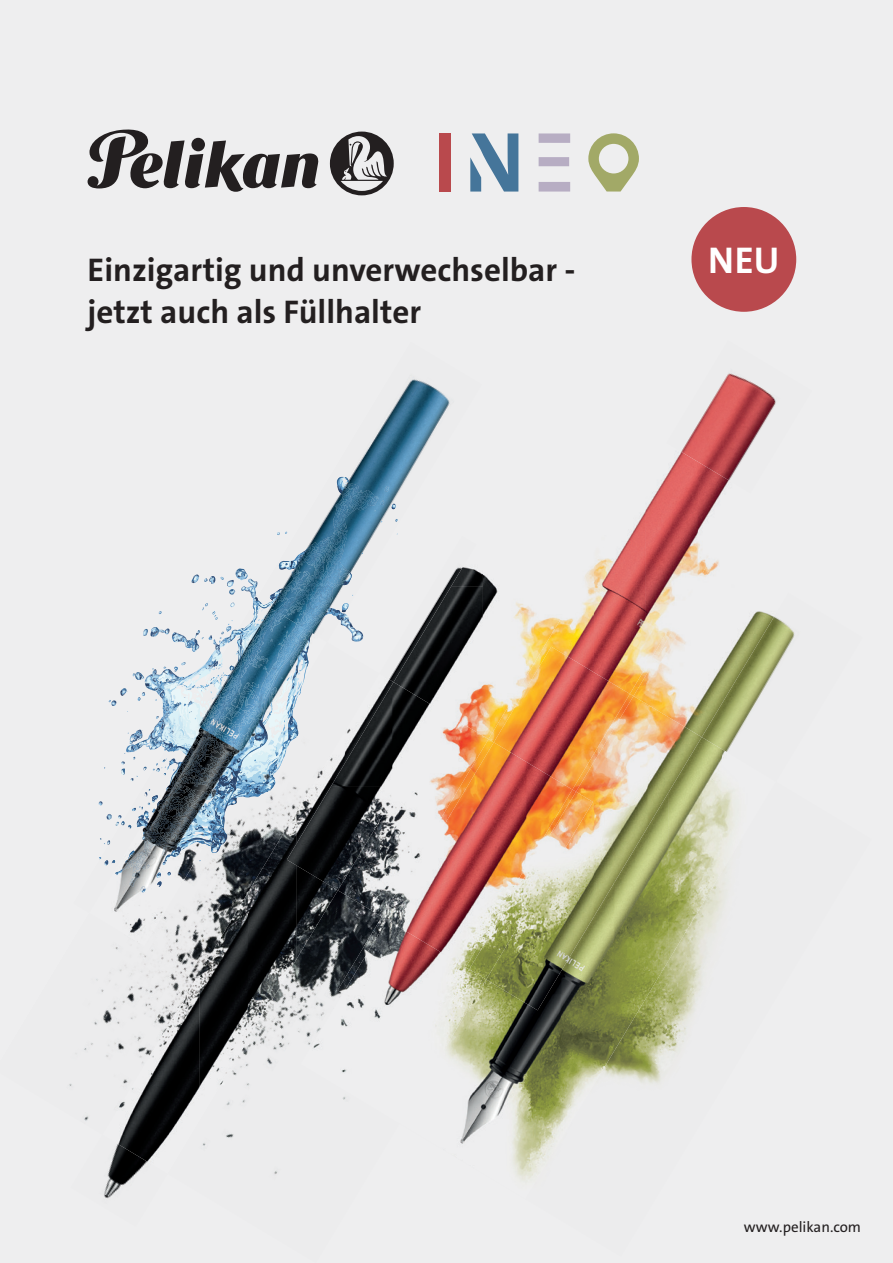
<style>
.page{position:relative;width:893px;height:1263px;background:#eeeeef}
.page>*{position:absolute;margin:0;border:0;box-sizing:border-box;transform-origin:0 0}
.t1{font:700 37.5px "The Sans E4 s";color:#fff}
.t2{font:700 33px/42px "The Sans E4 s";color:#231f20}
.t3{font:15px "The Sans E4 s";color:#231f20}
</style>
<div class="page">
<svg style="left:588px;top:133px;width:51px;height:59px"></svg>
<svg style="left:539px;top:133px;width:31px;height:59px"></svg>
<svg style="left:470px;top:133px;width:48px;height:59px"></svg>
<div style="left:439px;top:133px;width:11px;height:59px;background:#b9494d"></div>
<svg style="left:88px;top:129px;width:231px;height:63px"></svg>
<svg style="left:330px;top:132px;width:64px;height:63px"></svg>
<svg style="left:108px;top:568px;width:197px;height:322px"></svg>
<img style="left:615px;top:737px;width:121px;height:347px">
<img style="left:460px;top:1010px;width:101px;height:172px">
<img style="left:561px;top:917px;width:54px;height:206px">
<img style="left:614px;top:827px;width:55px;height:224px">
<img style="left:668px;top:737px;width:54px;height:224px">
<img style="left:722px;top:749px;width:14px;height:123px">
<img style="left:69px;top:946px;width:130px;height:175px">
<img style="left:216px;top:681px;width:80px;height:172px">
<img style="left:262px;top:701px;width:6px;height:10px">
<img style="left:284px;top:681px;width:20px;height:49px">
<img style="left:268px;top:693px;width:32px;height:77px">
<img style="left:281px;top:711px;width:7px;height:27px">
<img style="left:290px;top:681px;width:14px;height:39px">
<img style="left:278px;top:740px;width:11px;height:14px">
<img style="left:287px;top:696px;width:1px;height:34px">
<img style="left:288px;top:695px;width:11px;height:35px">
<img style="left:288px;top:715px;width:9px;height:25px">
<img style="left:268px;top:959px;width:70px;height:82px">
<img style="left:300px;top:967px;width:46px;height:133px">
<img style="left:446px;top:969px;width:40px;height:154px">
<img style="left:104px;top:1174px;width:32px;height:25px">
<img style="left:102px;top:1023px;width:97px;height:151px">
<img style="left:199px;top:892px;width:49px;height:214px">
<img style="left:248px;top:811px;width:49px;height:229px">
<img style="left:169px;top:973px;width:31px;height:51px">
<img style="left:296px;top:730px;width:42px;height:229px">
<img style="left:386px;top:674px;width:8px;height:10px">
<img style="left:98px;top:750px;width:41px;height:70px">
<img style="left:387px;top:477px;width:2px;height:21px">
<img style="left:358px;top:477px;width:30px;height:17px">
<img style="left:135px;top:802px;width:4px;height:11px">
<img style="left:336px;top:477px;width:22px;height:6px">
<img style="left:384px;top:485px;width:3px;height:16px">
<img style="left:228px;top:688px;width:21px;height:3px">
<img style="left:227px;top:691px;width:35px;height:10px">
<img style="left:229px;top:701px;width:32px;height:7px">
<img style="left:99px;top:820px;width:120px;height:126px">
<img style="left:129px;top:876px;width:2px;height:16px">
<img style="left:126px;top:840px;width:71px;height:36px">
<img style="left:141px;top:852px;width:37px;height:2px">
<img style="left:134px;top:854px;width:44px;height:5px">
<img style="left:122px;top:868px;width:9px;height:2px">
<img style="left:122px;top:870px;width:9px;height:3px">
<img style="left:116px;top:873px;width:15px;height:3px">
<img style="left:117px;top:874px;width:41px;height:1px">
<img style="left:139px;top:711px;width:139px;height:141px">
<svg style="left:240px;top:483px;width:144px;height:195px"></svg>
<svg style="left:131px;top:859px;width:15px;height:33px"></svg>
<img style="left:298px;top:617px;width:14px;height:28px">
<img style="left:259px;top:612px;width:39px;height:36px">
<img style="left:483px;top:638px;width:50px;height:75px">
<img style="left:533px;top:612px;width:8px;height:35px">
<img style="left:527px;top:606px;width:7px;height:32px">
<img style="left:338px;top:713px;width:150px;height:204px">
<img style="left:394px;top:586px;width:89px;height:127px">
<img style="left:483px;top:574px;width:44px;height:75px">
<img style="left:451px;top:567px;width:32px;height:20px">
<img style="left:287px;top:786px;width:95px;height:104px">
<img style="left:392px;top:682px;width:53px;height:57px">
<img style="left:331px;top:734px;width:61px;height:52px">
<img style="left:362px;top:684px;width:30px;height:50px">
<img style="left:633px;top:611px;width:155px;height:126px">
<img style="left:486px;top:853px;width:108px;height:157px">
<img style="left:594px;top:696px;width:54px;height:221px">
<img style="left:576px;top:789px;width:18px;height:64px">
<img style="left:648px;top:704px;width:54px;height:123px">
<img style="left:469px;top:792px;width:124px;height:187px">
<img style="left:686px;top:373px;width:90px;height:89px">
<img style="left:338px;top:917px;width:44px;height:76px">
<img style="left:343px;top:920px;width:123px;height:121px">
<img style="left:488px;top:651px;width:6px;height:88px">
<img style="left:594px;top:512px;width:52px;height:182px">
<img style="left:541px;top:567px;width:53px;height:80px">
<img style="left:645px;top:443px;width:53px;height:225px">
<img style="left:698px;top:462px;width:43px;height:115px">
<img style="left:494px;top:647px;width:136px;height:142px">
<img style="left:382px;top:739px;width:112px;height:181px">
<img style="left:387px;top:832px;width:139px;height:135px">
<img style="left:526px;top:761px;width:46px;height:106px">
<img style="left:440px;top:742px;width:86px;height:90px">
<div style="left:691px;top:207px;width:105px;height:105px;background:#b9494d;border-radius:50%"></div>
<p class="t2" style="left:88px;top:249px;width:489px">Einzigartig und unverwechselbar - jetzt auch als Füllhalter</p>
<p class="t1" style="left:708px;top:236px;width:73px">NEU</p>
<p class="t3" style="left:744px;top:1218px;width:119px">www.pelikan.com</p>
</div>
